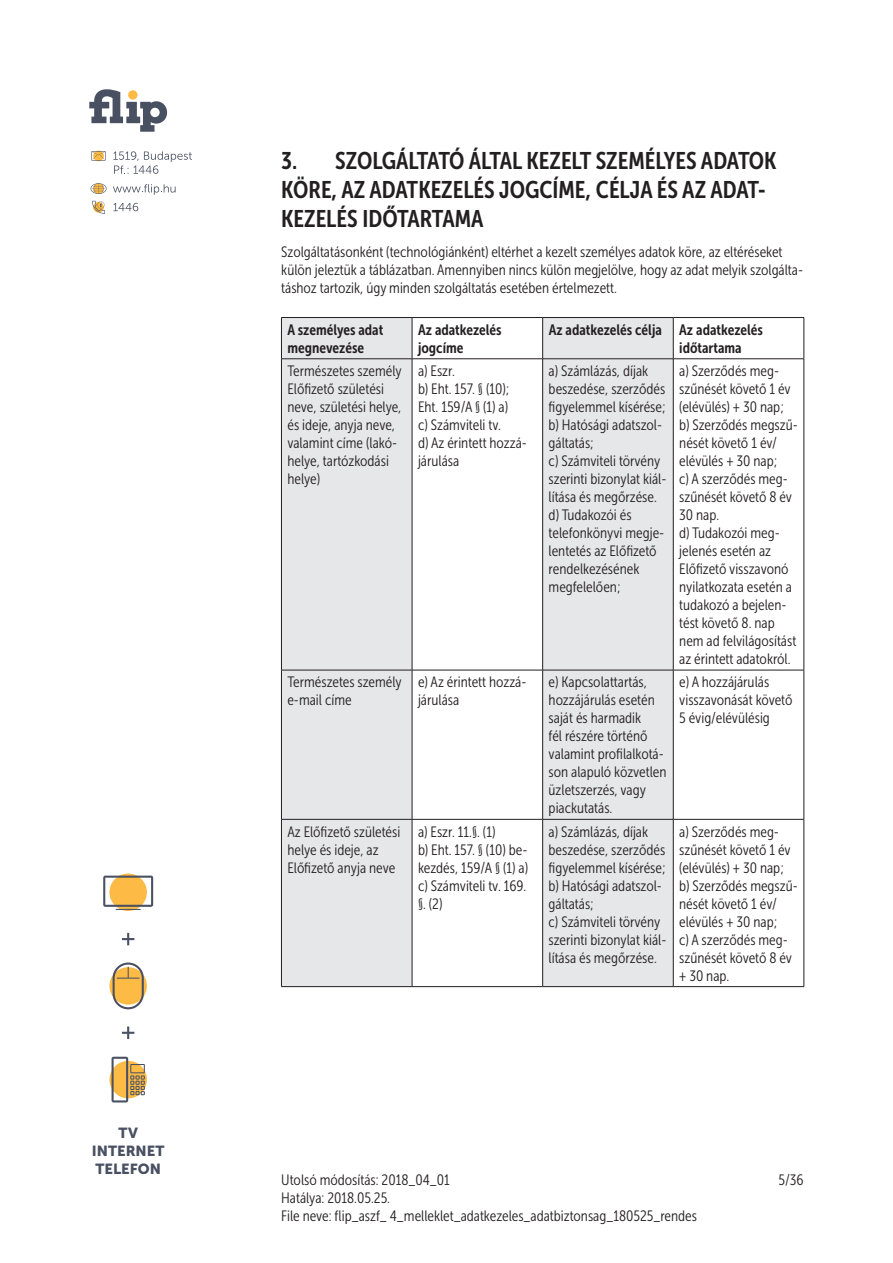
<style>
.page{position:relative;width:893px;height:1263px;background:#fff}
.page>*{position:absolute;margin:0;border:0;box-sizing:border-box;transform-origin:0 0}
.t1{font:24px/28.8px "Museo Sans Cond 700";color:#231f20}
.t2{font:15px/18px "Museo Sans Cond 300";color:#231f20}
.t3{font:15px/18px "Museo Sans Cond 700";color:#231f20}
.t4{font:14.55px/18.1px "Museo Sans 900";color:#495062;text-align:center}
</style>
<div class="page">
<svg style="left:89px;top:89px;width:78px;height:43px"></svg>
<div style="left:128px;top:90px;width:10px;height:10px;background:#fdbb45;border-radius:50%"></div>
<svg style="left:113px;top:151px;width:79px;height:23px"></svg>
<svg style="left:113px;top:184px;width:63px;height:11px"></svg>
<svg style="left:113px;top:203px;width:25px;height:8px"></svg>
<svg style="left:91px;top:151px;width:15px;height:10px"></svg>
<svg style="left:91px;top:183px;width:16px;height:11px"></svg>
<svg style="left:92px;top:201px;width:13px;height:13px"></svg>
<svg style="left:109px;top:1061px;width:38px;height:37px"></svg>
<svg style="left:112px;top:1057px;width:33px;height:45px"></svg>
<svg style="left:109px;top:967px;width:38px;height:38px"></svg>
<svg style="left:113px;top:962px;width:31px;height:47px"></svg>
<svg style="left:109px;top:873px;width:38px;height:38px"></svg>
<svg style="left:103px;top:876px;width:50px;height:34px"></svg>
<svg style="left:122px;top:933px;width:12px;height:12px"></svg>
<svg style="left:122px;top:1026px;width:12px;height:13px"></svg>
<svg style="left:282px;top:318px;width:391px;height:668px;fill:#e6e7e9"></svg>
<hr style="left:281px;top:317px;width:131px;height:1px;background:#231f20">
<hr style="left:281px;top:318px;width:1px;height:41px;background:#231f20">
<hr style="left:412px;top:317px;width:131px;height:1px;background:#231f20">
<hr style="left:412px;top:318px;width:1px;height:41px;background:#231f20">
<hr style="left:543px;top:317px;width:130px;height:1px;background:#231f20">
<hr style="left:542px;top:318px;width:1px;height:41px;background:#231f20">
<hr style="left:673px;top:317px;width:131px;height:1px;background:#231f20">
<hr style="left:673px;top:318px;width:1px;height:41px;background:#231f20">
<hr style="left:804px;top:318px;width:1px;height:41px;background:#231f20">
<hr style="left:281px;top:358px;width:131px;height:1px;background:#231f20">
<hr style="left:281px;top:359px;width:1px;height:311px;background:#231f20">
<hr style="left:412px;top:358px;width:131px;height:1px;background:#231f20">
<hr style="left:412px;top:359px;width:1px;height:311px;background:#231f20">
<hr style="left:543px;top:358px;width:130px;height:1px;background:#231f20">
<hr style="left:542px;top:359px;width:1px;height:311px;background:#231f20">
<hr style="left:673px;top:358px;width:131px;height:1px;background:#231f20">
<hr style="left:673px;top:359px;width:1px;height:311px;background:#231f20">
<hr style="left:804px;top:359px;width:1px;height:311px;background:#231f20">
<hr style="left:281px;top:670px;width:131px;height:1px;background:#231f20">
<hr style="left:281px;top:670px;width:1px;height:149px;background:#231f20">
<hr style="left:412px;top:670px;width:131px;height:1px;background:#231f20">
<hr style="left:412px;top:670px;width:1px;height:149px;background:#231f20">
<hr style="left:543px;top:670px;width:130px;height:1px;background:#231f20">
<hr style="left:542px;top:670px;width:1px;height:149px;background:#231f20">
<hr style="left:673px;top:670px;width:131px;height:1px;background:#231f20">
<hr style="left:673px;top:670px;width:1px;height:149px;background:#231f20">
<hr style="left:804px;top:670px;width:1px;height:149px;background:#231f20">
<hr style="left:281px;top:819px;width:1px;height:167px;background:#231f20">
<hr style="left:412px;top:819px;width:1px;height:167px;background:#231f20">
<hr style="left:542px;top:819px;width:1px;height:167px;background:#231f20">
<hr style="left:673px;top:819px;width:1px;height:167px;background:#231f20">
<hr style="left:804px;top:819px;width:1px;height:167px;background:#231f20">
<hr style="left:281px;top:986px;width:131px;height:1px;background:#231f20">
<hr style="left:412px;top:986px;width:131px;height:1px;background:#231f20">
<hr style="left:543px;top:986px;width:130px;height:1px;background:#231f20">
<hr style="left:673px;top:986px;width:131px;height:1px;background:#231f20">
<hr style="left:281px;top:819px;width:131px;height:1px;background:#231f20">
<hr style="left:412px;top:819px;width:131px;height:1px;background:#231f20">
<hr style="left:543px;top:819px;width:130px;height:1px;background:#231f20">
<hr style="left:673px;top:819px;width:131px;height:1px;background:#231f20">
<p class="t4" style="left:92px;top:1124px;width:74px">TV<br>INTERNET<br>TELEFON</p>
<h1 class="t1" style="left:281px;top:146px;width:497px">3. SZOLGÁLTATÓ ÁLTAL KEZELT SZEMÉLYES ADATOK<br>KÖRE, AZ ADATKEZELÉS JOGCÍME, CÉLJA ÉS AZ ADAT-<br>KEZELÉS IDŐTARTAMA</h1>
<p class="t2" style="left:281px;top:243px;width:523px">Szolgáltatásonként (technológiánként) eltérhet a kezelt személyes adatok köre, az eltéréseket külön jeleztük a táblázatban. Amennyiben nincs külön megjelölve, hogy az adat melyik szolgálta&shy;táshoz tartozik, úgy minden szolgáltatás esetében értelmezett.</p>
<p class="t3" style="left:287px;top:321px;width:97px">A személyes adat megnevezése</p>
<p class="t3" style="left:418px;top:321px;width:85px">Az adatkezelés jogcíme</p>
<p class="t3" style="left:679px;top:321px;width:85px;text-indent:-131px">Az adatkezelés célja Az adatkezelés időtartama</p>
<p class="t2" style="left:287px;top:362px;width:116px">Természetes személy<br>Előfizető születési neve, születési helye, és ideje, anyja neve, valamint címe (lakó&shy;helye, tartózkodási helye)</p>
<p class="t2" style="left:418px;top:362px;width:110px">a) Eszr.<br>b) Eht. 157. § (10);<br>Eht. 159/A § (1) a)<br>c) Számviteli tv.<br>d) Az érintett hozzá&shy;járulása</p>
<p class="t2" style="left:549px;top:362px;width:119px">a) Számlázás, díjak beszedése, szerződés figyelemmel kísérése; b) Hatósági adatszol&shy;gáltatás;<br>c) Számviteli törvény szerinti bizonylat kiál&shy;lítása és megőrzése. d) Tudakozói és telefonkönyvi megje&shy;lentetés az Előfizető rendelkezésének megfelelően;</p>
<p class="t2" style="left:679px;top:362px;width:120px">a) Szerződés meg&shy;szűnését követő 1 év (elévülés) + 30 nap;<br>b) Szerződés megszű&shy;nését követő 1 év/ elévülés + 30 nap;<br>c) A szerződés meg&shy;szűnését követő 8 év<br>30 nap.<br>d) Tudakozói meg&shy;jelenés esetén az<br>Előfizető visszavonó nyilatkozata esetén a tudakozó a bejelen&shy;tést követő 8. nap nem ad felvilágosítást az érintett adatokról.</p>
<p class="t2" style="left:287px;top:673px;width:116px">Természetes személy e-mail címe</p>
<p class="t2" style="left:418px;top:673px;width:110px">e) Az érintett hozzá&shy;járulása</p>
<p class="t2" style="left:549px;top:673px;width:119px">e) Kapcsolattartás, hozzájárulás esetén saját és harmadik<br>fél részére történő valamint profilalkotá&shy;son alapuló közvetlen üzletszerzés, vagy piackutatás.</p>
<p class="t2" style="left:679px;top:673px;width:115px">e) A hozzájárulás visszavonását követő<br>5 évig/elévülésig</p>
<p class="t2" style="left:287px;top:822px;width:114px">Az Előfizető születési helye és ideje, az<br>Előfizető anyja neve</p>
<p class="t2" style="left:418px;top:822px;width:112px">a) Eszr. 11.§. (1)<br>b) Eht. 157. § (10) be&shy;kezdés, 159/A § (1) a) c) Számviteli tv. 169. §. (2)</p>
<p class="t2" style="left:549px;top:822px;width:119px">a) Számlázás, díjak beszedése, szerződés figyelemmel kísérése; b) Hatósági adatszol&shy;gáltatás;<br>c) Számviteli törvény szerinti bizonylat kiál&shy;lítása és megőrzése.</p>
<p class="t2" style="left:679px;top:822px;width:120px">a) Szerződés meg&shy;szűnését követő 1 év (elévülés) + 30 nap;<br>b) Szerződés megszű&shy;nését követő 1 év/ elévülés + 30 nap;<br>c) A szerződés meg&shy;szűnését követő 8 év + 30 nap.</p>
<p class="t2" style="left:281px;top:1171px;width:417px">Utolsó módosítás: 2018_04_01<br>Hatálya: 2018.05.25.<br>File neve: flip_aszf_ 4_melleklet_adatkezeles_adatbiztonsag_180525_rendes</p>
<p class="t2" style="left:778px;top:1171px;width:27px">5/36</p>
</div>
